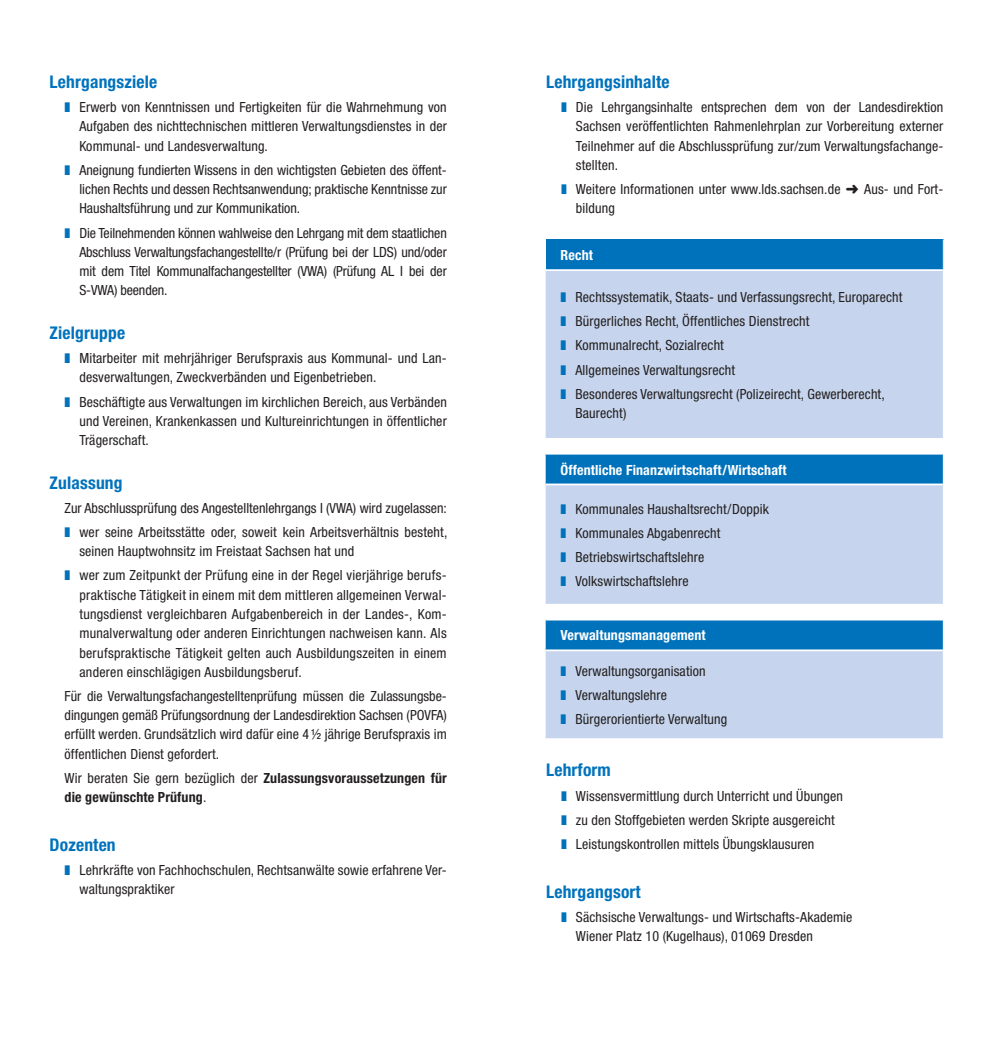
<style>
.page{position:relative;width:993px;height:1042px;background:#fff}
.page>*{position:absolute;margin:0;border:0;box-sizing:border-box;transform-origin:0 0}
.Überschrift_1{font:700 condensed 17.5px "Helvetica Neue";letter-spacing:.01em;color:#0072bc}
.Grundschrift{font:700 condensed 17.5px "Helvetica Neue";letter-spacing:.01em;color:#0072bc}
.Grundschrift-2{font:condensed 14px/19.2px "Helvetica Neue";letter-spacing:.01em;color:#231f20;text-align:justify}
.Grundschrift-3{font:700 condensed 14px/19.2px "Helvetica Neue";letter-spacing:.01em;color:#231f20}
.Grundschrift-4{font:700 condensed 14px "Helvetica Neue";letter-spacing:.01em;color:#fff}
.s1{font-weight:400}
</style>
<div class="page">
<div style="left:545px;top:239px;width:398px;height:31px;background:#0072bc"></div>
<div style="left:545px;top:271px;width:397px;height:467px;background:#c6d5ed"></div>
<svg style="left:545px;top:440px;width:397px;height:13px"></svg>
<svg style="left:545px;top:454px;width:397px;height:195px;background:#8fbadf"></svg>
<hr style="left:942px;top:239px;width:1px;height:31px;background:#fff">
<hr style="left:545px;top:269px;width:397px;height:2px;background:#fff">
<hr style="left:545px;top:438px;width:397px;height:2px;background:#fff">
<hr style="left:545px;top:453px;width:397px;height:1px;background:#fff">
<hr style="left:545px;top:483px;width:397px;height:2px;background:#fff">
<hr style="left:545px;top:604px;width:397px;height:1px;background:#fff">
<hr style="left:545px;top:619px;width:397px;height:1px;background:#fff">
<hr style="left:545px;top:649px;width:397px;height:2px;background:#fff">
<svg style="left:561px;top:292px;width:4px;height:10px"></svg>
<svg style="left:561px;top:316px;width:4px;height:10px"></svg>
<svg style="left:561px;top:340px;width:4px;height:10px"></svg>
<svg style="left:561px;top:365px;width:4px;height:9px"></svg>
<svg style="left:561px;top:389px;width:4px;height:10px"></svg>
<svg style="left:561px;top:504px;width:4px;height:10px"></svg>
<svg style="left:561px;top:528px;width:4px;height:10px"></svg>
<svg style="left:561px;top:552px;width:4px;height:10px"></svg>
<svg style="left:561px;top:576px;width:4px;height:10px"></svg>
<svg style="left:561px;top:666px;width:4px;height:10px"></svg>
<svg style="left:561px;top:690px;width:4px;height:10px"></svg>
<svg style="left:561px;top:714px;width:4px;height:10px"></svg>
<p class="Überschrift_1" style="left:50px;top:71px;width:109px">Lehrgangsziele</p>
<p class="Grundschrift-2" style="left:79px;top:98px;width:369px">Erwerb von Kenntnissen und Fertigkeiten für die Wahrnehmung von Aufgaben des nichttechnischen mittleren Verwaltungsdienstes in der Kommunal- und Landesverwaltung.</p>
<p class="Grundschrift-2" style="left:79px;top:160px;width:369px">Aneignung fundierten Wissens in den wichtigsten Gebieten des öffent&shy;lichen Rechts und dessen Rechtsanwendung; praktische Kenntnisse zur Haushaltsführung und zur Kommunikation.</p>
<p class="Grundschrift-2" style="left:79px;top:223px;width:369px">Die Teilnehmenden können wahlweise den Lehrgang mit dem staatlichen Abschluss Verwaltungsfachangestellte/r (Prüfung bei der LDS) und/oder mit dem Titel Kommunalfachangestellter (VWA) (Prüfung AL I bei der S-VWA) beenden.</p>
<p class="Grundschrift" style="left:50px;top:322px;width:77px">Zielgruppe</p>
<p class="Grundschrift-2" style="left:79px;top:348px;width:369px">Mitarbeiter mit mehrjähriger Berufspraxis aus Kommunal- und Lan&shy;desverwaltungen, Zweckverbänden und Eigenbetrieben.</p>
<p class="Grundschrift-2" style="left:79px;top:392px;width:369px">Beschäftigte aus Verwaltungen im kirchlichen Bereich, aus Verbänden und Vereinen, Krankenkassen und Kultureinrichtungen in öffentlicher Trägerschaft.</p>
<p class="Grundschrift" style="left:50px;top:472px;width:74px">Zulassung</p>
<p class="Grundschrift-2" style="left:64px;top:498px;width:383px">Zur Abschlussprüfung des Angestelltenlehrgangs I (VWA) wird zugelassen:</p>
<p class="Grundschrift-2" style="left:79px;top:522px;width:369px">wer seine Arbeitsstätte oder, soweit kein Arbeitsverhältnis besteht, seinen Hauptwohnsitz im Freistaat Sachsen hat und</p>
<p class="Grundschrift-2" style="left:79px;top:566px;width:369px">wer zum Zeitpunkt der Prüfung eine in der Regel vierjährige berufs&shy;praktische Tätigkeit in einem mit dem mittleren allgemeinen Verwal&shy;tungsdienst vergleichbaren Aufgabenbereich in der Landes-, Kom&shy;munalverwaltung oder anderen Einrichtungen nachweisen kann. Als berufspraktische Tätigkeit gelten auch Ausbildungszeiten in einem anderen einschlägigen Ausbildungsberuf.</p>
<p class="Grundschrift-2" style="left:64px;top:686px;width:383px">Für die Verwaltungsfachangestelltenprüfung müssen die Zulassungsbe&shy;dingungen gemäß Prüfungsordnung der Landesdirektion Sachsen (POVFA) erfüllt werden. Grundsätzlich wird dafür eine 4½ jährige Berufspraxis im öffentlichen Dienst gefordert.</p>
<p class="Grundschrift-3" style="left:64px;top:768px;width:383px"><span class="s1">Wir beraten Sie gern bezüglich der</span> Zulassungsvoraussetzungen für die gewünschte Prüfung<span class="s1">.</span></p>
<p class="Überschrift_1" style="left:50px;top:834px;width:68px">Dozenten</p>
<p class="Grundschrift-2" style="left:79px;top:860px;width:369px">Lehrkräfte von Fachhochschulen, Rechtsanwälte sowie erfahrene Ver&shy;waltungspraktiker</p>
<p class="Überschrift_1" style="left:546px;top:71px;width:125px">Lehrgangsinhalte</p>
<p class="Grundschrift-2" style="left:575px;top:98px;width:369px">Die Lehrgangsinhalte entsprechen dem von der Landesdirektion Sachsen veröffentlichten Rahmenlehrplan zur Vorbereitung externer Teilnehmer auf die Abschlussprüfung zur/zum Verwaltungsfachange&shy;stellten.</p>
<p class="Grundschrift-2" style="left:575px;top:179px;width:266px">Weitere Informationen unter www.lds.sachsen.de</p>
<p class="Grundschrift-2" style="left:864px;top:179px;width:80px">Aus- und Fort-</p>
<p class="Grundschrift-2" style="left:575px;top:199px;width:40px">bildung</p>
<p class="Grundschrift-4" style="left:560px;top:247px;width:34px">Recht</p>
<p class="Grundschrift-2" style="left:575px;top:287px;width:328px">Rechtssystematik, Staats- und Verfassungsrecht, Europarecht</p>
<p class="Grundschrift-2" style="left:575px;top:311px;width:235px">Bürgerliches Recht, Öffentliches Dienstrecht</p>
<p class="Grundschrift-2" style="left:575px;top:336px;width:150px">Kommunalrecht, Sozialrecht</p>
<p class="Grundschrift-2" style="left:575px;top:360px;width:161px">Allgemeines Verwaltungsrecht</p>
<p class="Grundschrift-2" style="left:575px;top:384px;width:311px">Besonderes Verwaltungsrecht (Polizeirecht, Gewerberecht,<br>Baurecht)</p>
<p class="Grundschrift-4" style="left:560px;top:461px;width:227px">Öffentliche Finanzwirtschaft/Wirtschaft</p>
<p class="Grundschrift-2" style="left:575px;top:499px;width:195px">Kommunales Haushaltsrecht/Doppik</p>
<p class="Grundschrift-2" style="left:575px;top:523px;width:146px">Kommunales Abgabenrecht</p>
<p class="Grundschrift-2" style="left:575px;top:547px;width:130px">Betriebswirtschaftslehre</p>
<p class="Grundschrift-2" style="left:575px;top:572px;width:115px">Volkswirtschaftslehre</p>
<p class="Grundschrift-4" style="left:560px;top:627px;width:146px">Verwaltungsmanagement</p>
<p class="Grundschrift-2" style="left:575px;top:661px;width:132px">Verwaltungsorganisation</p>
<p class="Grundschrift-2" style="left:575px;top:685px;width:93px">Verwaltungslehre</p>
<p class="Grundschrift-2" style="left:575px;top:710px;width:153px">Bürgerorientierte Verwaltung</p>
<p class="Überschrift_1" style="left:546px;top:759px;width:66px">Lehrform</p>
<p class="Grundschrift-2" style="left:575px;top:786px;width:268px">Wissensvermittlung durch Unterricht und Übungen</p>
<p class="Grundschrift-2" style="left:575px;top:810px;width:260px">zu den Stoffgebieten werden Skripte ausgereicht</p>
<p class="Grundschrift-2" style="left:575px;top:834px;width:240px">Leistungskontrollen mittels Übungsklausuren</p>
<p class="Überschrift_1" style="left:546px;top:881px;width:96px">Lehrgangsort</p>
<p class="Grundschrift-2" style="left:575px;top:907px;width:278px">Sächsische Verwaltungs- und Wirtschafts-Akademie<br>Wiener Platz 10 (Kugelhaus), 01069 Dresden</p>
</div>
